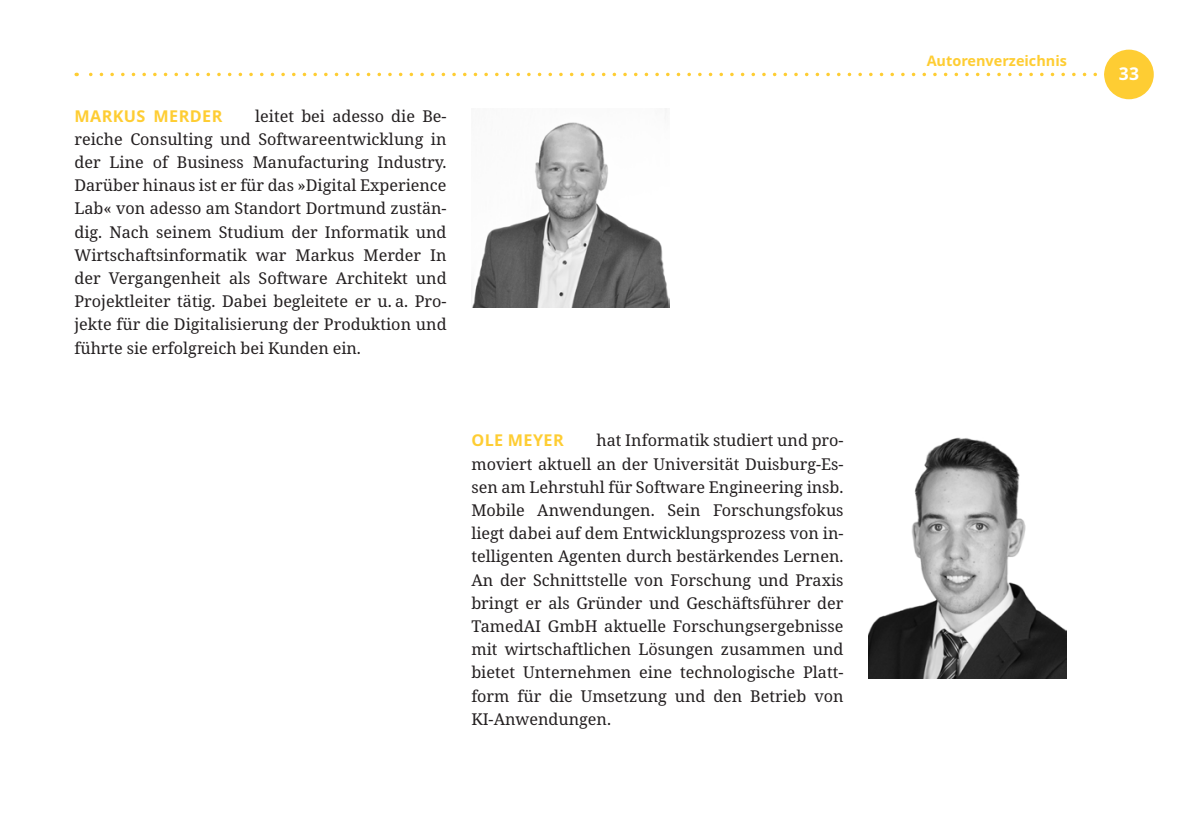
<style>
.page{position:relative;width:1191px;height:819px;background:#fff}
.page>*{position:absolute;margin:0;border:0;box-sizing:border-box;transform-origin:0 0}
.t1{font:700 17.5px "Noto Sans";color:#fff}
.t2{font:16.1px/23.1px "Noto Serif";color:#231f20;text-align:justify}
.t3{font:700 16.1px "Noto Sans";letter-spacing:.025em;color:#fecd33}
.t4{font:700 14.35px "Noto Sans";color:#fecd33}
</style>
<div class="page">
<svg style="left:76px;top:73px;width:1021px;height:3px"></svg>
<div style="left:1104px;top:50px;width:49px;height:49px;background:#fecd33;border-radius:50%"></div>
<img style="left:868px;top:437px;width:199px;height:241px">
<img style="left:472px;top:109px;width:198px;height:198px">
<p class="t2" style="left:74px;top:105px;width:374px;text-indent:181px">leitet bei adesso die Be&shy;reiche Consulting und Softwareentwicklung in der Line of Business Manufacturing Industry.<br>Darüber hinaus ist er für das »Digital Experience Lab« von adesso am Standort Dortmund zustän&shy;dig. Nach seinem Studium der Informatik und Wirtschaftsinformatik war Markus Merder In der Vergangenheit als Software Architekt und Projektleiter tätig. Dabei begleitete er u. a. Pro&shy;jekte für die Digitalisierung der Produktion und führte sie erfolgreich bei Kunden ein.</p>
<p class="t3" style="left:74px;top:104px;width:149px">MARKUS MERDER</p>
<p class="t2" style="left:471px;top:429px;width:374px;text-indent:125px">hat Informatik studiert und pro&shy;moviert aktuell an der Universität Duisburg-Es&shy;sen am Lehrstuhl für Software Engineering insb.<br>Mobile Anwendungen. Sein Forschungsfokus liegt dabei auf dem Entwicklungsprozess von in&shy;telligenten Agenten durch bestärkendes Lernen.<br>An der Schnittstelle von Forschung und Praxis bringt er als Gründer und Geschäftsführer der TamedAI GmbH aktuelle Forschungsergebnisse mit wirtschaftlichen Lösungen zusammen und bietet Unternehmen eine technologische Platt&shy;form für die Umsetzung und den Betrieb von KI-Anwendungen.</p>
<p class="t3" style="left:471px;top:429px;width:94px">OLE MEYER</p>
<p class="t4" style="left:926px;top:51px;width:142px">Autorenverzeichnis</p>
<p class="t1" style="left:1118px;top:62px;width:22px">33</p>
</div>
